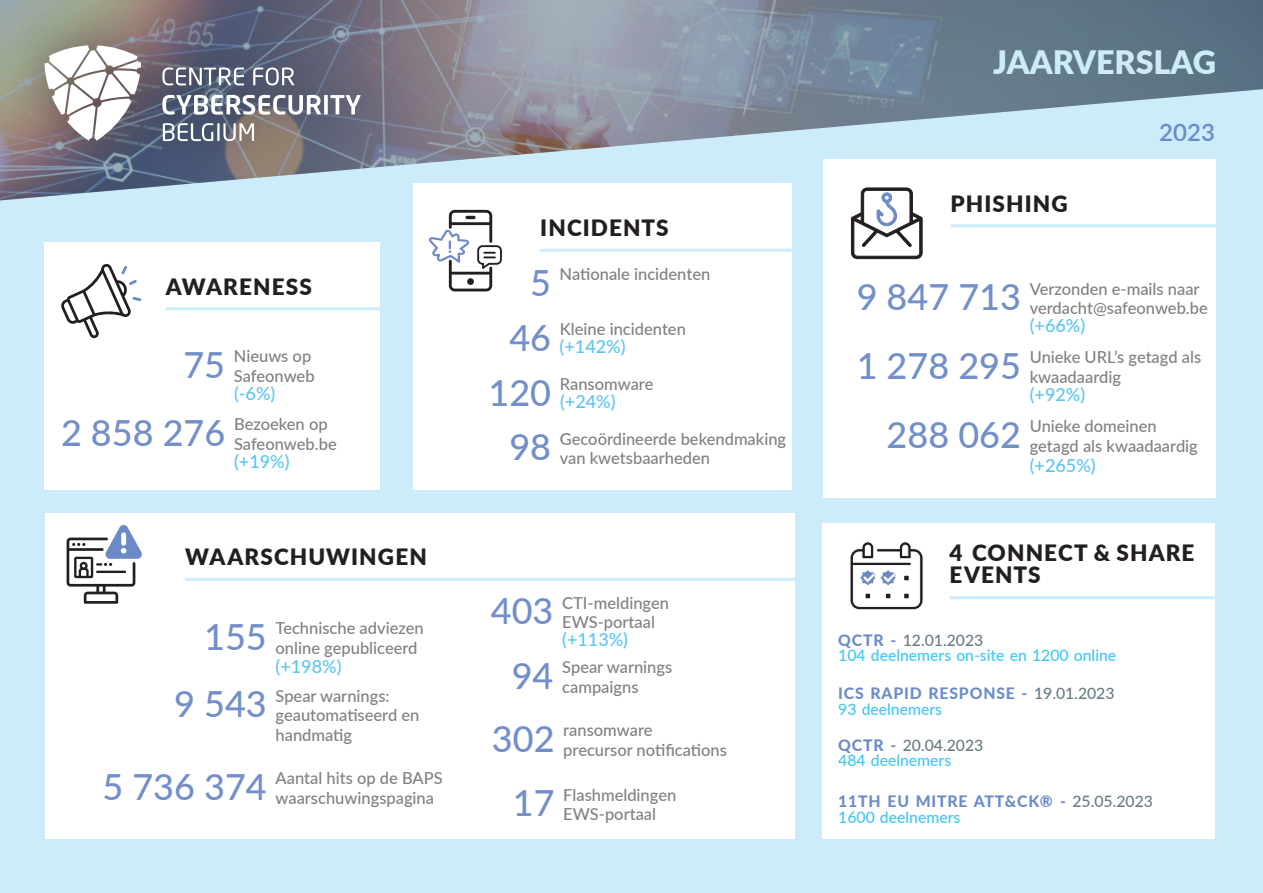
<style>
.page{position:relative;width:1263px;height:893px;background:#ccecfb}
.page>*{position:absolute;margin:0;border:0;box-sizing:border-box;transform-origin:0 0}
.t1{font:500 36px "Lato";color:#728fc9}
.t2{font:900 32.25px "Lato";color:#cdecfb}
.year{font:600 24px "Lato";color:#6c8bc6}
.T{font:900 22.5px/22.5px "Lato";letter-spacing:.05em;color:#231f20}
.t3{font:500 18px "Lato";color:#59c6f1}
.t4{font:500 16.5px/19.8px "Lato";color:#817f84}
.b{font:800 15.75px/15.8px "Lato";letter-spacing:.055em;color:#6c8bc6}
.b-2{font:500 15.75px "Lato";color:#40c7f4}
.b-3{font:500 15.75px "Lato";color:#697a82}
.s1{font-weight:800;color:#6c8bc6}
.s2{font-weight:500;color:#697a82}
.s3{font-weight:500;color:#40c7f4}
</style>
<div class="page">
<img style="left:0;top:0;width:1263px;height:201px">
<div style="left:0;top:0;width:402px;height:187px;background:#231f20;opacity:.5"></div>
<svg style="left:44px;top:45px;width:97px;height:96px;background:#c6c1c2"></svg>
<svg style="left:162px;top:95px;width:159px;height:20px;background:#a0a4b0"></svg>
<svg style="left:324px;top:95px;width:4px;height:19px"></svg>
<svg style="left:330px;top:95px;width:31px;height:19px"></svg>
<svg style="left:162px;top:67px;width:82px;height:18px"></svg>
<svg style="left:253px;top:67px;width:41px;height:18px"></svg>
<svg style="left:163px;top:123px;width:50px;height:18px"></svg>
<hr style="left:217px;top:123px;width:3px;height:18px;background:#fff">
<svg style="left:223px;top:123px;width:31px;height:18px"></svg>
<div style="left:44px;top:242px;width:335px;height:248px;background:#fff"></div>
<hr style="left:166px;top:307px;width:214px;height:3px;background:#ccecfb">
<svg style="left:61px;top:263px;width:81px;height:76px"></svg>
<div style="left:413px;top:184px;width:378px;height:306px;background:#fff"></div>
<hr style="left:540px;top:249px;width:251px;height:3px;background:#ccecfb">
<svg style="left:429px;top:209px;width:73px;height:83px"></svg>
<div style="left:824px;top:159px;width:392px;height:339px;background:#fff"></div>
<hr style="left:951px;top:224px;width:266px;height:3px;background:#ccecfb">
<svg style="left:851px;top:187px;width:72px;height:73px"></svg>
<div style="left:45px;top:513px;width:750px;height:326px;background:#fff"></div>
<hr style="left:185px;top:578px;width:610px;height:3px;background:#ccecfb">
<svg style="left:66px;top:525px;width:76px;height:79px"></svg>
<div style="left:823px;top:523px;width:392px;height:315px;background:#fff"></div>
<hr style="left:949px;top:596px;width:267px;height:3px;background:#ccecfb">
<svg style="left:850px;top:541px;width:73px;height:69px"></svg>
<p class="t2" style="left:993px;top:38px;width:224px">JAARVERSLAG</p>
<p class="year" style="left:1159px;top:115px;width:57px">2023</p>
<p class="T" style="left:951px;top:191px;width:119px">PHISHING</p>
<p class="T" style="left:540px;top:216px;width:130px">INCIDENTS</p>
<p class="T" style="left:166px;top:274px;width:147px">AWARENESS</p>
<p class="t1" style="left:183px;top:339px;width:43px">75</p>
<p class="t4" style="left:234px;top:346px;width:79px">Nieuws op</p>
<p class="t4" style="left:234px;top:366px;width:82px">Safeonweb</p>
<p class="t3" style="left:234px;top:381px;width:43px">(-6%)</p>
<p class="t1" style="left:530px;top:257px;width:22px">5</p>
<p class="t4" style="left:560px;top:264px;width:152px">Nationale incidenten</p>
<p class="t1" style="left:509px;top:312px;width:43px">46</p>
<p class="t4" style="left:560px;top:319px;width:128px">Kleine incidenten</p>
<p class="t3" style="left:560px;top:334px;width:67px">(+142%)</p>
<p class="t1" style="left:488px;top:367px;width:64px">120</p>
<p class="t4" style="left:560px;top:373px;width:95px">Ransomware</p>
<p class="t3" style="left:560px;top:388px;width:57px">(+24%)</p>
<p class="t1" style="left:857px;top:271px;width:166px">9 847 713</p>
<p class="t4" style="left:1030px;top:278px;width:171px">Verzonden e-mails naar</p>
<p class="t4" style="left:1030px;top:298px;width:180px">verdacht@safeonweb.be</p>
<p class="t3" style="left:1030px;top:313px;width:57px">(+66%)</p>
<p class="t1" style="left:857px;top:340px;width:166px">1 278 295</p>
<p class="t4" style="left:1030px;top:347px;width:173px">Unieke URL’s getagd als</p>
<p class="t4" style="left:1030px;top:367px;width:93px">kwaadaardig</p>
<p class="t3" style="left:1030px;top:382px;width:57px">(+92%)</p>
<p class="t1" style="left:61px;top:407px;width:166px">2 858 276</p>
<p class="t4" style="left:234px;top:414px;width:95px">Bezoeken op</p>
<p class="t4" style="left:234px;top:433px;width:104px">Safeonweb.be</p>
<p class="t3" style="left:234px;top:448px;width:57px">(+19%)</p>
<p class="t1" style="left:509px;top:421px;width:43px">98</p>
<p class="t4" style="left:560px;top:428px;width:228px">Gecoördineerde bekendmaking van kwetsbaarheden</p>
<p class="t1" style="left:887px;top:409px;width:136px">288 062</p>
<p class="t4" style="left:1030px;top:415px;width:129px">Unieke domeinen</p>
<p class="t4" style="left:1030px;top:435px;width:170px">getagd als kwaadaardig</p>
<p class="t3" style="left:1030px;top:452px;width:67px">(+265%)</p>
<p class="T" style="left:185px;top:545px;width:243px">WAARSCHUWINGEN</p>
<p class="T" style="left:949px;top:540px;width:246px">4 CONNECT &amp; SHARE<br>EVENTS</p>
<p class="t1" style="left:204px;top:611px;width:64px">155</p>
<p class="t4" style="left:276px;top:617px;width:150px">Technische adviezen</p>
<p class="t4" style="left:276px;top:637px;width:143px">online gepubliceerd</p>
<p class="t3" style="left:276px;top:653px;width:67px">(+198%)</p>
<p class="t1" style="left:174px;top:678px;width:94px">9 543</p>
<p class="t4" style="left:276px;top:685px;width:116px">Spear warnings:</p>
<p class="t4" style="left:276px;top:705px;width:145px">geautomatiseerd en</p>
<p class="t4" style="left:276px;top:725px;width:78px">handmatig</p>
<p class="t1" style="left:102px;top:761px;width:166px">5 736 374</p>
<p class="t4" style="left:276px;top:767px;width:169px">Aantal hits op de BAPS</p>
<p class="t4" style="left:276px;top:787px;width:160px">waarschuwingspagina</p>
<p class="t1" style="left:491px;top:585px;width:64px">403</p>
<p class="t4" style="left:562px;top:592px;width:108px">CTI-meldingen</p>
<p class="t4" style="left:562px;top:612px;width:94px">EWS-portaal</p>
<p class="t3" style="left:562px;top:627px;width:67px">(+113%)</p>
<p class="t1" style="left:512px;top:650px;width:43px">94</p>
<p class="t4" style="left:562px;top:656px;width:112px">Spear warnings</p>
<p class="t4" style="left:562px;top:676px;width:78px">campaigns</p>
<p class="t1" style="left:492px;top:713px;width:64px">302</p>
<p class="t4" style="left:563px;top:719px;width:91px">ransomware</p>
<p class="t4" style="left:563px;top:739px;width:165px">precursor notifications</p>
<p class="t1" style="left:513px;top:777px;width:43px">17</p>
<p class="t4" style="left:563px;top:784px;width:115px">Flashmeldingen<br>EWS-portaal</p>
<p class="b-3" style="left:838px;top:628px;width:147px"><span class="s1">QCTR -</span> 12.01.2023</p>
<p class="b-2" style="left:838px;top:644px;width:280px">104 deelnemers on-site en 1200 online</p>
<p class="b" style="left:838px;top:685px;width:278px">ICS RAPID RESPONSE - <span class="s2">19.01.2023<br></span><span class="s3">93 deelnemers</span></p>
<p class="b-3" style="left:838px;top:733px;width:147px"><span class="s1">QCTR -</span> 20.04.2023</p>
<p class="b-2" style="left:838px;top:749px;width:114px">484 deelnemers</p>
<p class="b" style="left:838px;top:792px;width:316px">11TH EU MITRE ATT&amp;CK® - <span class="s2">25.05.2023</span></p>
<p class="b-2" style="left:838px;top:805px;width:124px">1600 deelnemers</p>
</div>
